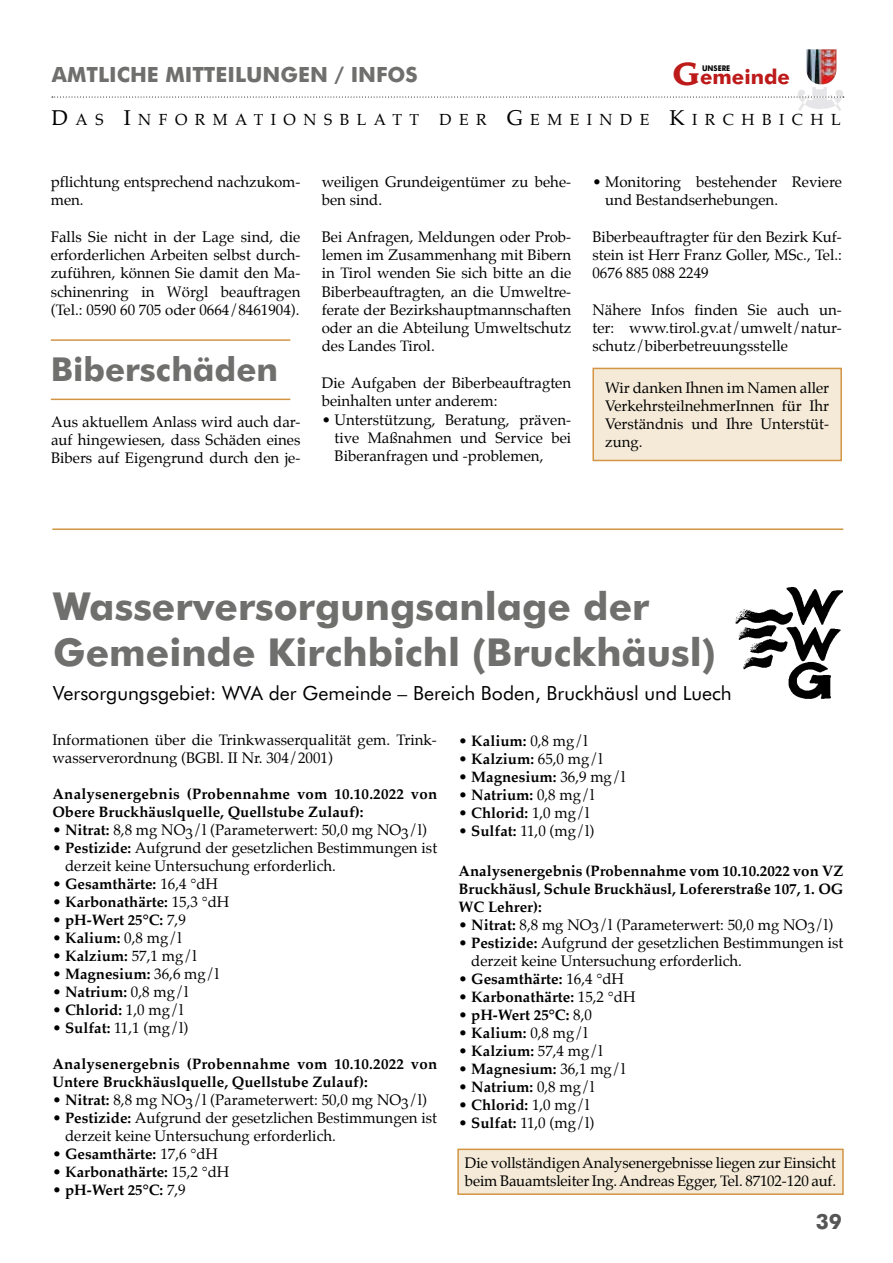
<style>
.page{position:relative;width:893px;height:1263px;background:#fff}
.page>*{position:absolute;margin:0;border:0;box-sizing:border-box;transform-origin:0 0}
.t1{font:700 38.55px/46.2px "Futura BT";color:#6f6f6e}
.t2{font:700 33px "Futura BT";color:#6f6f6e}
.t3{font:700 21px "Futura BT";color:#6f6f6e}
.t4{font:700 21px "Futura BT";color:#565656}
.t5{font:700 20.4px "Futura BT";color:#bd1a1a}
.t6{font:19.5px "Futura BT";color:#000}
.t7{font:15.75px "Palatino";letter-spacing:.475em;color:#000}
.t8{font:15px/18.3px "Palatino";color:#000}
.t9{font:700 15px/18px "Palatino";color:#000}
.t10{font:700 7.8px "Futura BT";color:#000;scale:.9 1}
.s1{font-family:"Leawood";font-size:31.5px}
.s2{font-size:21px}
.s3{font-weight:700}
.s4{font-weight:400}
</style>
<div class="page">
<div style="left:592px;top:368px;width:250px;height:93px;background:#f4ead7;border:2px solid #d29544"></div>
<img style="left:798px;top:88px;width:45px;height:23px">
<svg style="left:52px;top:97px;width:792px;height:1px"></svg>
<img style="left:806px;top:49px;width:31px;height:36px">
<hr style="left:52px;top:528px;width:791px;height:2px;background:#d29544">
<img style="left:735px;top:587px;width:108px;height:112px">
<div style="left:457px;top:1148px;width:387px;height:47px;background:#f4ead7;border:2px solid #d29544"></div>
<hr style="left:51px;top:339px;width:239px;height:2px;background:#d29544">
<hr style="left:51px;top:399px;width:239px;height:1px;background:#d29544">
<h3 class="t3" style="left:52px;top:62px;width:367px">AMTLICHE MITTEILUNGEN / INFOS</h3>
<h3 class="t5" style="left:673px;top:64px;width:119px"><span class="s1">G</span>emeinde</h3>
<p class="t7" style="left:52px;top:109px;width:369px"><span class="s2">D</span>AS <span class="s2">I</span>NFORMATIONSBLATT</p>
<p class="t7" style="left:439px;top:109px;width:403px">DER <span class="s2">G</span>EMEINDE <span class="s2">K</span>IRCHBICHL</p>
<p class="t10" style="left:702px;top:63px;width:33px">UNSERE</p>
<p class="t8" style="left:51px;top:174px;width:251px">pflichtung entsprechend nachzukom&shy;men.</p>
<p class="t8" style="left:51px;top:229px;width:251px;text-align:justify">Falls Sie nicht in der Lage sind, die erforderlichen Arbeiten selbst durch&shy;zuführen, können Sie damit den Ma&shy;schinenring in Wörgl beauftragen (Tel.: 0590 60 705 oder 0664/8461904).</p>
<h2 class="t2" style="left:51px;top:349px;width:229px">Biberschäden</h2>
<p class="t8" style="left:51px;top:413px;width:251px;text-align:justify">Aus aktuellem Anlass wird auch dar&shy;auf hingewiesen, dass Schäden eines Bibers auf Eigengrund durch den je-</p>
<p class="t8" style="left:322px;top:174px;width:251px">weiligen Grundeigentümer zu behe&shy;ben sind.</p>
<p class="t8" style="left:322px;top:229px;width:251px;text-align:justify">Bei Anfragen, Meldungen oder Prob&shy;lemen im Zusammenhang mit Bibern in Tirol wenden Sie sich bitte an die Biberbeauftragten, an die Umweltre&shy;ferate der Bezirkshauptmannschaften oder an die Abteilung Umweltschutz des Landes Tirol.</p>
<p class="t8" style="left:322px;top:375px;width:251px">Die Aufgaben der Biberbeauftragten beinhalten unter anderem:</p>
<p class="t8" style="left:334px;top:412px;width:238px;text-align:justify;text-indent:-13px">• Unterstützung, Beratung, präven&shy;tive Maßnahmen und Service bei Biberanfragen und -problemen,</p>
<p class="t8" style="left:605px;top:174px;width:238px;text-indent:-13px">• Monitoring bestehender Reviere und Bestandserhebungen.</p>
<p class="t8" style="left:592px;top:229px;width:251px;text-align:justify">Biberbeauftragter für den Bezirk Kuf&shy;stein ist Herr Franz Goller, MSc., Tel.:<br>0676 885 088 2249</p>
<p class="t8" style="left:592px;top:302px;width:251px;text-align:justify">Nähere Infos finden Sie auch un&shy;ter: www.tirol.gv.at/umwelt/natur&shy;schutz/biberbetreuungsstelle</p>
<p class="t8" style="left:605px;top:379px;width:225px;text-align:justify">Wir danken Ihnen im Namen aller VerkehrsteilnehmerInnen für Ihr Verständnis und Ihre Unterstüt&shy;zung.</p>
<h1 class="t1" style="left:53px;top:583px;width:664px">Wasserversorgungsanlage der<br>Gemeinde Kirchbichl (Bruckhäusl)</h1>
<h3 class="t6" style="left:53px;top:681px;width:680px">Versorgungsgebiet: WVA der Gemeinde – Bereich Boden, Bruckhäusl und Luech</h3>
<p class="t8" style="left:52px;top:732px;width:386px">Informationen über die Trinkwasserqualität gem. Trink&shy;wasserverordnung (BGBl. II Nr. 304/2001)</p>
<p class="t9" style="left:52px;top:786px;width:386px">Analysenergebnis (Probennahme vom 10.10.2022 von<br>Obere Bruckhäuslquelle, Quellstube Zulauf):</p>
<p class="t8" style="left:52px;top:822px;width:376px">• <span class="s3">Nitrat:</span> 8,8 mg NO3/l (Parameterwert: 50,0 mg NO3/l)</p>
<p class="t8" style="left:65px;top:840px;width:374px;text-indent:-13px">• <span class="s3">Pestizide:</span> Aufgrund der gesetzlichen Bestimmungen ist derzeit keine Untersuchung erforderlich.</p>
<p class="t9" style="left:52px;top:876px;width:167px"><span class="s4">•</span> Gesamthärte: <span class="s4">16,4 °dH</span></p>
<p class="t9" style="left:52px;top:894px;width:179px"><span class="s4">•</span> Karbonathärte: <span class="s4">15,3 °dH</span></p>
<p class="t9" style="left:52px;top:912px;width:135px"><span class="s4">•</span> pH-Wert 25°C: <span class="s4">7,9</span></p>
<p class="t8" style="left:52px;top:930px;width:131px">• <span class="s3">Kalium:</span> 0,8 mg/l</p>
<p class="t8" style="left:52px;top:948px;width:146px">• <span class="s3">Kalzium:</span> 57,1 mg/l</p>
<p class="t9" style="left:52px;top:966px;width:168px"><span class="s4">•</span> Magnesium: <span class="s4">36,6 mg/l</span></p>
<p class="t8" style="left:52px;top:984px;width:138px">• <span class="s3">Natrium:</span> 0,8 mg/l</p>
<p class="t8" style="left:52px;top:1002px;width:133px">• <span class="s3">Chlorid:</span> 1,0 mg/l</p>
<p class="t8" style="left:52px;top:1020px;width:138px">• <span class="s3">Sulfat:</span> 11,1 (mg/l)</p>
<p class="t9" style="left:52px;top:1056px;width:386px">Analysenergebnis (Probennahme vom 10.10.2022 von<br>Untere Bruckhäuslquelle, Quellstube Zulauf):</p>
<p class="t8" style="left:52px;top:1092px;width:376px">• <span class="s3">Nitrat:</span> 8,8 mg NO3/l (Parameterwert: 50,0 mg NO3/l)</p>
<p class="t8" style="left:65px;top:1110px;width:374px;text-indent:-13px">• <span class="s3">Pestizide:</span> Aufgrund der gesetzlichen Bestimmungen ist derzeit keine Untersuchung erforderlich.</p>
<p class="t9" style="left:52px;top:1146px;width:167px"><span class="s4">•</span> Gesamthärte: <span class="s4">17,6 °dH</span></p>
<p class="t9" style="left:52px;top:1164px;width:179px"><span class="s4">•</span> Karbonathärte: <span class="s4">15,2 °dH</span></p>
<p class="t9" style="left:52px;top:1182px;width:135px"><span class="s4">•</span> pH-Wert 25°C: <span class="s4">7,9</span></p>
<p class="t8" style="left:458px;top:733px;width:131px">• <span class="s3">Kalium:</span> 0,8 mg/l</p>
<p class="t8" style="left:458px;top:751px;width:146px">• <span class="s3">Kalzium:</span> 65,0 mg/l</p>
<p class="t9" style="left:458px;top:769px;width:168px"><span class="s4">•</span> Magnesium: <span class="s4">36,9 mg/l</span></p>
<p class="t8" style="left:458px;top:787px;width:138px">• <span class="s3">Natrium:</span> 0,8 mg/l</p>
<p class="t8" style="left:458px;top:805px;width:133px">• <span class="s3">Chlorid:</span> 1,0 mg/l</p>
<p class="t8" style="left:458px;top:823px;width:138px">• <span class="s3">Sulfat:</span> 11,0 (mg/l)</p>
<p class="t9" style="left:458px;top:863px;width:386px;text-align:justify">Analysenergebnis (Probennahme vom 10.10.2022 von VZ Bruckhäusl, Schule Bruckhäusl, Lofererstraße 107, 1. OG WC Lehrer):</p>
<p class="t8" style="left:458px;top:916px;width:376px">• <span class="s3">Nitrat:</span> 8,8 mg NO3/l (Parameterwert: 50,0 mg NO3/l)</p>
<p class="t8" style="left:471px;top:935px;width:374px;text-indent:-13px">• <span class="s3">Pestizide:</span> Aufgrund der gesetzlichen Bestimmungen ist derzeit keine Untersuchung erforderlich.</p>
<p class="t9" style="left:458px;top:971px;width:167px"><span class="s4">•</span> Gesamthärte: <span class="s4">16,4 °dH</span></p>
<p class="t9" style="left:458px;top:989px;width:179px"><span class="s4">•</span> Karbonathärte: <span class="s4">15,2 °dH</span></p>
<p class="t9" style="left:458px;top:1007px;width:135px"><span class="s4">•</span> pH-Wert 25°C: <span class="s4">8,0</span></p>
<p class="t8" style="left:458px;top:1024px;width:131px">• <span class="s3">Kalium:</span> 0,8 mg/l</p>
<p class="t8" style="left:458px;top:1042px;width:146px">• <span class="s3">Kalzium:</span> 57,4 mg/l</p>
<p class="t9" style="left:458px;top:1061px;width:168px"><span class="s4">•</span> Magnesium: <span class="s4">36,1 mg/l</span></p>
<p class="t8" style="left:458px;top:1078px;width:138px">• <span class="s3">Natrium:</span> 0,8 mg/l</p>
<p class="t8" style="left:458px;top:1096px;width:133px">• <span class="s3">Chlorid:</span> 1,0 mg/l</p>
<p class="t8" style="left:458px;top:1114px;width:138px">• <span class="s3">Sulfat:</span> 11,0 (mg/l)</p>
<p class="t8" style="left:465px;top:1155px;width:373px">Die vollständigen Analysenergebnisse liegen zur Einsicht beim Bauamtsleiter Ing. Andreas Egger, Tel. 87102-120 auf.</p>
<h3 class="t4" style="left:816px;top:1208px;width:28px">39</h3>
</div>
